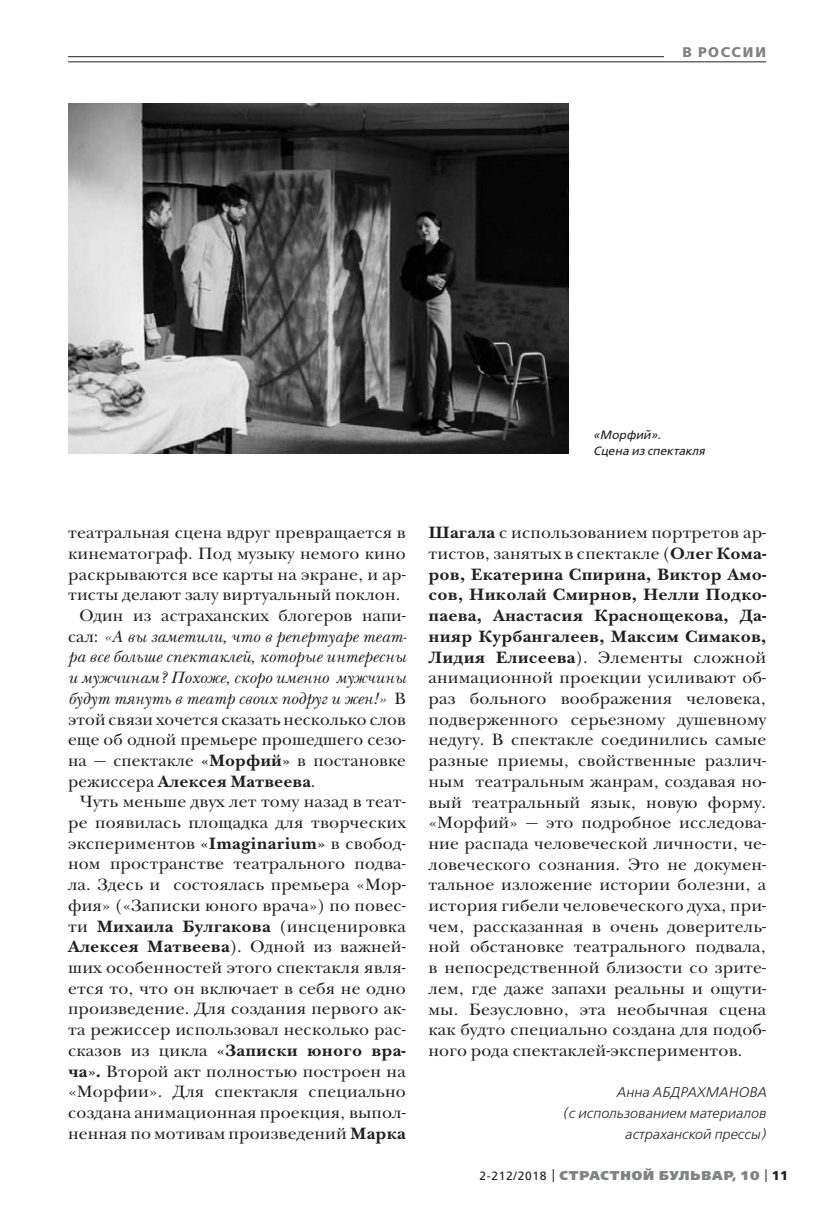
<style>
.page{position:relative;width:823px;height:1219px;background:#fff}
.page>*{position:absolute;margin:0;border:0;box-sizing:border-box;transform-origin:0 0}
.t1{font:17px/20.8px "New Baskerville ITC";letter-spacing:.01em;color:#231f20;text-align:justify}
.t2{font:italic 17px "New Baskerville ITC";letter-spacing:.005em;color:#231f20}
.t3{font:700 17px "New Baskerville ITC";letter-spacing:.01em;color:#231f20}
.t4{font:italic 300 14px/20.8px "Free Set";letter-spacing:.005em;color:#231f20;text-align:right}
.t5{font:700 14px "Free Set";letter-spacing:.105em;color:#808285}
.t6{font:800 12.8px "Free Set";letter-spacing:.07em;color:#808285}
.t7{font:italic 12px/16px "Free Set";color:#231f20}
.s1{font-style:normal}
.s2{font-weight:700}
.s3{font-weight:400}
.s4{font-weight:400;font-size:12px;color:#231f20}
.s5{font-weight:700;color:#231f20}
</style>
<div class="page">
<svg style="left:552px;top:1169px;width:1px;height:13px"></svg>
<svg style="left:765px;top:1169px;width:1px;height:13px"></svg>
<hr style="left:68px;top:56px;width:697px;height:1px;background:#231f20">
<div style="left:663px;top:41px;width:102px;height:21px;background:#fff"></div>
<hr style="left:68px;top:62px;width:697px;height:1px;background:#231f20">
<img style="left:68px;top:104px;width:500px;height:349px">
<p class="t5" style="left:682px;top:45px;width:85px">В РОССИИ</p>
<p class="t7" style="left:592px;top:428px;width:113px">«Морфий».<br>Сцена из спектакля</p>
<p class="t1" style="left:68px;top:524px;width:339px">театральная сцена вдруг превращается в</p>
<p class="t1" style="left:68px;top:545px;width:339px">кинематограф. Под музыку немого кино</p>
<p class="t1" style="left:68px;top:565px;width:339px">раскрываются все карты на экране, и ар-</p>
<p class="t1" style="left:68px;top:586px;width:333px">тисты делают залу виртуальный поклон.</p>
<p class="t1" style="left:79px;top:607px;width:327px">Один из астраханских блогеров напи-</p>
<p class="t2" style="left:68px;top:630px;width:340px"><span class="s1">сал:</span> «А вы заметили, что в репертуаре теат-</p>
<p class="t2" style="left:68px;top:650px;width:339px">ра все больше спектаклей, которые интересны</p>
<p class="t2" style="left:68px;top:671px;width:339px">и мужчинам? Похоже, скоро именно мужчины</p>
<p class="t2" style="left:68px;top:692px;width:339px">будут тянуть в театр своих подруг и жен!» <span class="s1">В</span></p>
<p class="t1" style="left:68px;top:710px;width:339px">этой связи хочется сказать несколько слов</p>
<p class="t1" style="left:68px;top:731px;width:339px">еще об одной премьере прошедшего сезо-</p>
<p class="t1" style="left:68px;top:752px;width:339px">на — спектакле <span class="s2">«Морфий»</span> в постановке</p>
<p class="t3" style="left:68px;top:775px;width:249px"><span class="s3">режиссера</span> Алексея Матвеева<span class="s3">.</span></p>
<p class="t1" style="left:79px;top:793px;width:327px">Чуть меньше двух лет тому назад в теат-</p>
<p class="t1" style="left:68px;top:814px;width:339px">ре появилась площадка для творческих</p>
<p class="t1" style="left:68px;top:834px;width:339px">экспериментов <span class="s2">«Imaginarium»</span> в свобод-</p>
<p class="t1" style="left:68px;top:855px;width:339px">ном пространстве театрального подва-</p>
<p class="t1" style="left:68px;top:876px;width:339px">ла. Здесь и состоялась премьера «Мор-</p>
<p class="t1" style="left:68px;top:896px;width:339px">фия» («Записки юного врача») по повес-</p>
<p class="t3" style="left:68px;top:919px;width:339px"><span class="s3">ти</span> Михаила Булгакова <span class="s3">(инсценировка</span></p>
<p class="t1" style="left:68px;top:938px;width:339px"><span class="s2">Алексея Матвеева</span>). Одной из важней-</p>
<p class="t1" style="left:68px;top:959px;width:339px">ших особенностей этого спектакля явля-</p>
<p class="t1" style="left:68px;top:979px;width:339px">ется то, что он включает в себя не одно</p>
<p class="t1" style="left:68px;top:1000px;width:339px">произведение. Для создания первого ак-</p>
<p class="t1" style="left:68px;top:1021px;width:339px">та режиссер использовал несколько рас-</p>
<p class="t3" style="left:68px;top:1044px;width:339px"><span class="s3">сказов из цикла</span> «Записки юного вра-</p>
<p class="t1" style="left:68px;top:1062px;width:339px"><span class="s2">ча».</span> Второй акт полностью построен на</p>
<p class="t1" style="left:68px;top:1083px;width:339px">«Морфии». Для спектакля специально</p>
<p class="t1" style="left:68px;top:1104px;width:339px">создана анимационная проекция, выпол-</p>
<p class="t1" style="left:68px;top:1124px;width:339px">ненная по мотивам произведений <span class="s2">Марка</span></p>
<p class="t1" style="left:428px;top:524px;width:339px"><span class="s2">Шагала</span> с использованием портретов ар&shy;тистов, занятых в спектакле (<span class="s2">Олег Кома&shy;ров, Екатерина Спирина, Виктор Амо&shy;сов, Николай Смирнов, Нелли Подко&shy;паева, Анастасия Краснощекова, Да&shy;нияр Курбангалеев, Максим Симаков, Лидия Елисеева</span>). Элементы сложной анимационной проекции усиливают об&shy;раз больного воображения человека, подверженного серьезному душевному недугу. В спектакле соединились самые разные приемы, свойственные различ&shy;ным театральным жанрам, создавая но&shy;вый театральный язык, новую форму. «Морфий» — это подробное исследова&shy;ние распада человеческой личности, че&shy;ловеческого сознания. Это не докумен&shy;тальное изложение истории болезни, а история гибели человеческого духа, при&shy;чем, рассказанная в очень доверитель&shy;ной обстановке театрального подвала, в непосредственной близости со зрите&shy;лем, где даже запахи реальны и ощути&shy;мы. Безусловно, эта необычная сцена как будто специально создана для подоб&shy;ного рода спектаклей-экспериментов.</p>
<p class="t4" style="left:562px;top:1083px;width:205px">Анна АБДРАХМАНОВА<br>(с использованием материалов астраханской прессы)</p>
<p class="t6" style="left:479px;top:1169px;width:310px"><span class="s4">2-212/2018</span> СТРАСТНОЙ БУЛЬВАР, 10 <span class="s5">11</span></p>
</div>
